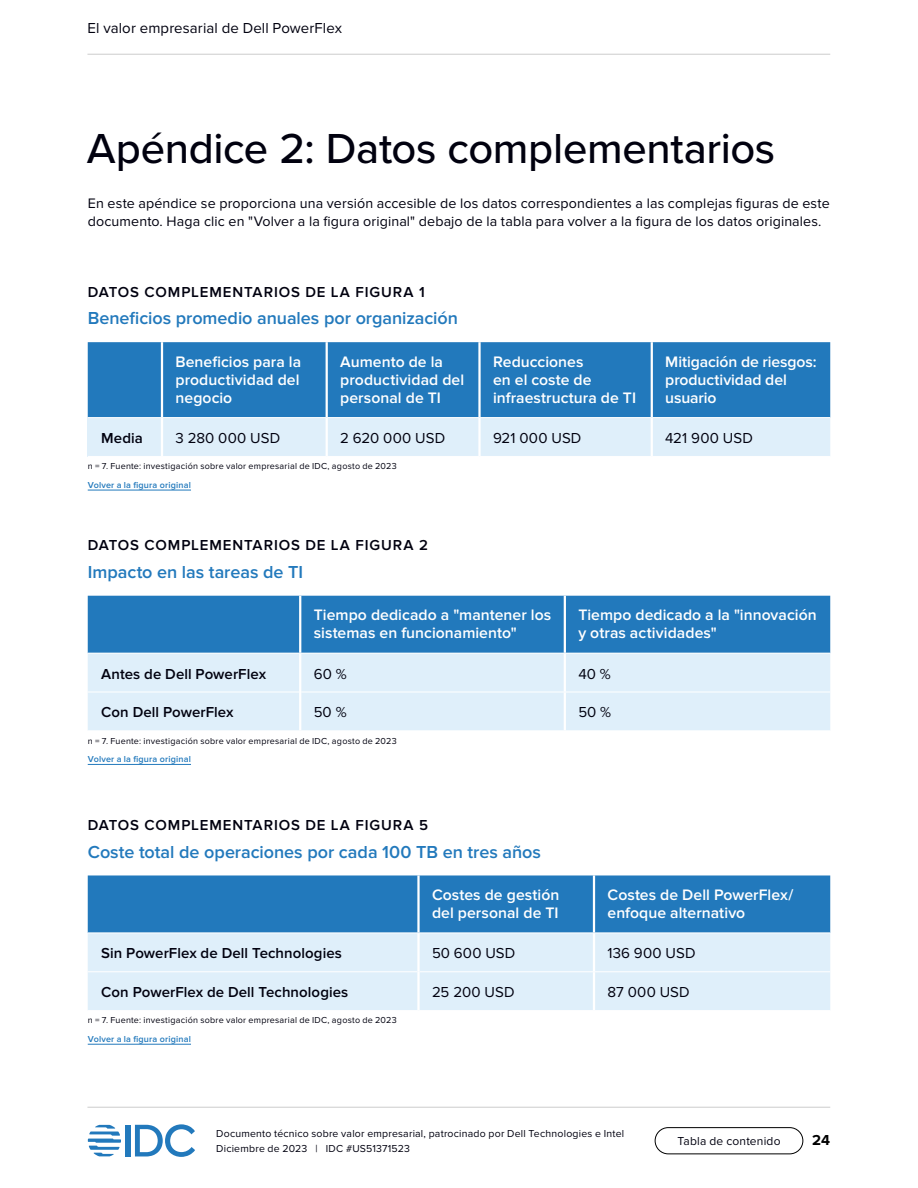
<style>
.page{position:relative;width:918px;height:1188px;background:#fff}
.page>*{position:absolute;margin:0;border:0;box-sizing:border-box;transform-origin:0 0}
.t1{font:500 43.5px "Proxima Nova";letter-spacing:-.01em;color:#01010f}
.t2{font:600 18px "Proxima Nova";letter-spacing:-.005em;color:#2279bc}
.t3{font:600 15.75px/18px "Proxima Nova";letter-spacing:.005em;color:#fff}
.t4{font:15px "Proxima Nova";letter-spacing:.005em;color:#01010f}
.t5{font:600 15px "Proxima Nova";letter-spacing:.01em;color:#01010f}
.t6{font:600 15px "Proxima Nova";letter-spacing:.06em;color:#01010f}
.t7{font:700 15px "Proxima Nova";color:#000}
.t8{font:14.25px/18px "Proxima Nova";letter-spacing:.01em;color:#01010f}
.t9{font:12px "Proxima Nova";letter-spacing:.015em;color:#01010f}
.t10{font:10.5px/15px "Proxima Nova";letter-spacing:.02em;color:#01010f}
.t11{font:9px "Proxima Nova";letter-spacing:.025em;color:#01010f}
.t12{font:600 9px "Proxima Nova";letter-spacing:.02em;color:#2279bc}
</style>
<div class="page">
<div style="left:126px;top:1125px;width:5px;height:31px;background:#2279bc"></div>
<svg style="left:135px;top:1124px;width:60px;height:33px"></svg>
<svg style="left:88px;top:1125px;width:33px;height:31px"></svg>
<div style="left:655px;top:1127px;width:148px;height:27px;border:1px solid #000;border-radius:13px"></div>
<hr style="left:87px;top:54px;width:743px;height:1px;background:#ccc">
<hr style="left:87px;top:1107px;width:743px;height:1px;background:#ccc">
<hr style="left:88px;top:764px;width:103px;height:1px;background:#2279bc">
<svg style="left:88px;top:596px;width:742px;height:134px;background:#8ebcdf"></svg>
<hr style="left:564px;top:654px;width:2px;height:38px;background:#fff">
<hr style="left:564px;top:692px;width:2px;height:38px;background:#fff">
<hr style="left:301px;top:692px;width:264px;height:1px;background:#fff">
<hr style="left:565px;top:692px;width:265px;height:1px;background:#fff">
<hr style="left:88px;top:692px;width:211px;height:1px;background:#fff">
<hr style="left:299px;top:596px;width:2px;height:57px;background:#fff">
<hr style="left:564px;top:596px;width:2px;height:57px;background:#fff">
<hr style="left:88px;top:653px;width:212px;height:1px;background:#fff">
<hr style="left:299px;top:654px;width:2px;height:38px;background:#fff">
<hr style="left:299px;top:692px;width:2px;height:38px;background:#fff">
<hr style="left:300px;top:653px;width:265px;height:1px;background:#fff">
<hr style="left:565px;top:653px;width:265px;height:1px;background:#fff">
<hr style="left:88px;top:1044px;width:103px;height:1px;background:#2279bc">
<svg style="left:88px;top:875px;width:742px;height:135px;background:#8ebcdf"></svg>
<hr style="left:593px;top:933px;width:2px;height:38px;background:#fff">
<hr style="left:593px;top:972px;width:2px;height:38px;background:#fff">
<hr style="left:420px;top:971px;width:174px;height:1px;background:#fff">
<hr style="left:594px;top:971px;width:236px;height:1px;background:#fff">
<hr style="left:88px;top:971px;width:329px;height:1px;background:#fff">
<hr style="left:417px;top:875px;width:3px;height:58px;background:#fff">
<hr style="left:593px;top:875px;width:2px;height:58px;background:#fff">
<hr style="left:88px;top:933px;width:330px;height:1px;background:#fff">
<hr style="left:417px;top:933px;width:3px;height:39px;background:#fff">
<hr style="left:417px;top:972px;width:3px;height:38px;background:#fff">
<hr style="left:418px;top:933px;width:176px;height:1px;background:#fff">
<hr style="left:594px;top:933px;width:236px;height:1px;background:#fff">
<hr style="left:88px;top:490px;width:103px;height:1px;background:#2279bc">
<div style="left:88px;top:342px;width:742px;height:75px;background:#2279bc"></div>
<div style="left:88px;top:418px;width:74px;height:38px;background:#dfeffa"></div>
<div style="left:163px;top:418px;width:667px;height:38px;background:#dfeffa"></div>
<hr style="left:651px;top:418px;width:2px;height:38px;background:#fff">
<hr style="left:161px;top:342px;width:2px;height:75px;background:#fff">
<hr style="left:326px;top:342px;width:2px;height:75px;background:#fff">
<hr style="left:478px;top:342px;width:3px;height:75px;background:#fff">
<hr style="left:651px;top:342px;width:2px;height:75px;background:#fff">
<hr style="left:161px;top:418px;width:2px;height:38px;background:#fff">
<hr style="left:326px;top:418px;width:2px;height:38px;background:#fff">
<hr style="left:478px;top:418px;width:3px;height:38px;background:#fff">
<p class="t4" style="left:87px;top:19px;width:256px">El valor empresarial de Dell PowerFlex</p>
<h1 class="t1" style="left:87px;top:123px;width:690px">Apéndice 2: Datos complementarios</h1>
<p class="t8" style="left:88px;top:195px;width:743px">En este apéndice se proporciona una versión accesible de los datos correspondientes a las complejas figuras de este documento. Haga clic en "Volver a la figura original" debajo de la tabla para volver a la figura de los datos originales.</p>
<p class="t6" style="left:88px;top:283px;width:338px">DATOS COMPLEMENTARIOS DE LA FIGURA 1</p>
<p class="t2" style="left:88px;top:308px;width:372px">Beneficios promedio anuales por organización</p>
<p class="t3" style="left:176px;top:353px;width:127px;text-align:justify">Beneficios para la productividad del negocio</p>
<p class="t3" style="left:340px;top:353px;width:126px">Aumento de la productividad del personal de TI</p>
<p class="t3" style="left:493px;top:353px;width:145px">Reducciones<br>en el coste de infraestructura de TI</p>
<p class="t3" style="left:665px;top:353px;width:153px">Mitigación de riesgos: productividad del usuario</p>
<p class="t5" style="left:101px;top:429px;width:43px">Media</p>
<p class="t4" style="left:176px;top:429px;width:106px">3 280 000 USD</p>
<p class="t4" style="left:340px;top:429px;width:107px">2 620 000 USD</p>
<p class="t4" style="left:493px;top:429px;width:90px">921 000 USD</p>
<p class="t4" style="left:665px;top:429px;width:89px">421 900 USD</p>
<p class="t11" style="left:88px;top:461px;width:310px">n = 7. Fuente: investigación sobre valor empresarial de IDC, agosto de 2023</p>
<p class="t12" style="left:88px;top:480px;width:105px">Volver a la figura original</p>
<p class="t6" style="left:88px;top:537px;width:342px">DATOS COMPLEMENTARIOS DE LA FIGURA 2</p>
<p class="t2" style="left:88px;top:561px;width:217px">Impacto en las tareas de TI</p>
<p class="t3" style="left:314px;top:606px;width:239px">Tiempo dedicado a "mantener los sistemas en funcionamiento"</p>
<p class="t3" style="left:578px;top:606px;width:240px">Tiempo dedicado a la "innovación y otras actividades"</p>
<p class="t5" style="left:101px;top:665px;width:166px">Antes de Dell PowerFlex</p>
<p class="t4" style="left:314px;top:665px;width:34px">60 %</p>
<p class="t4" style="left:578px;top:665px;width:34px">40 %</p>
<p class="t5" style="left:101px;top:704px;width:134px">Con Dell PowerFlex</p>
<p class="t4" style="left:314px;top:704px;width:34px">50 %</p>
<p class="t4" style="left:578px;top:704px;width:34px">50 %</p>
<p class="t11" style="left:88px;top:736px;width:310px">n = 7. Fuente: investigación sobre valor empresarial de IDC, agosto de 2023</p>
<p class="t12" style="left:88px;top:754px;width:105px">Volver a la figura original</p>
<p class="t6" style="left:88px;top:817px;width:342px">DATOS COMPLEMENTARIOS DE LA FIGURA 5</p>
<p class="t2" style="left:88px;top:841px;width:455px">Coste total de operaciones por cada 100 TB en tres años</p>
<p class="t3" style="left:432px;top:886px;width:129px">Costes de gestión del personal de TI</p>
<p class="t3" style="left:608px;top:886px;width:187px">Costes de Dell PowerFlex/ enfoque alternativo</p>
<p class="t5" style="left:101px;top:945px;width:242px">Sin PowerFlex de Dell Technologies</p>
<p class="t4" style="left:432px;top:945px;width:85px">50 600 USD</p>
<p class="t4" style="left:608px;top:945px;width:90px">136 900 USD</p>
<p class="t5" style="left:101px;top:984px;width:249px">Con PowerFlex de Dell Technologies</p>
<p class="t4" style="left:432px;top:984px;width:84px">25 200 USD</p>
<p class="t4" style="left:608px;top:984px;width:84px">87 000 USD</p>
<p class="t11" style="left:88px;top:1015px;width:310px">n = 7. Fuente: investigación sobre valor empresarial de IDC, agosto de 2023</p>
<p class="t12" style="left:88px;top:1034px;width:105px">Volver a la figura original</p>
<p class="t10" style="left:216px;top:1127px;width:409px">Documento técnico sobre valor empresarial, patrocinado por Dell Technologies e Intel<br>Diciembre de 2023 | IDC #US51371523</p>
<p class="t9" style="left:677px;top:1134px;width:105px">Tabla de contenido</p>
<p class="t7" style="left:812px;top:1132px;width:20px">24</p>
</div>
